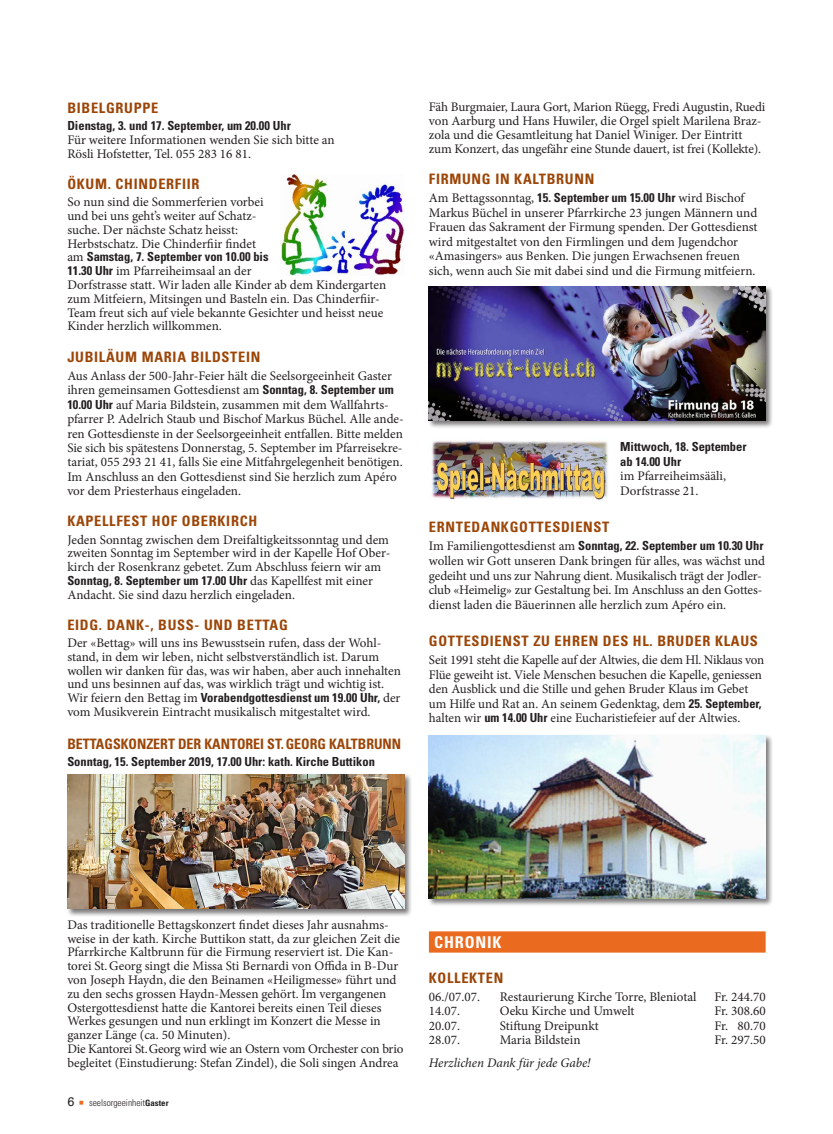
<style>
.page{position:relative;width:833px;height:1134px;background:#fff}
.page>*{position:absolute;margin:0;border:0;box-sizing:border-box;transform-origin:0 0}
.t1{font:700 condensed 16.25px "Univers LT Std";letter-spacing:.05em;color:#fff}
.t2{font:700 condensed 14.38px "Univers LT Std";letter-spacing:.05em;color:#9c4507}
.t3{font:700 condensed 14.38px "Univers LT Std";color:#9c4507}
.t4{font:13.12px/13.8px "Minion Pro";color:#231f20}
.t5{font:italic 13.12px "Minion Pro";letter-spacing:-.005em;color:#231f20}
.t6{font:700 condensed 12.5px/14.5px "Univers LT Std";color:#231f20}
.t7{font:300 condensed 9.38px "Univers LT Std";color:#231f20}
.s1{font-family:"Minion Pro";font-weight:400;font-stretch:normal;font-size:13.12px}
.s2{font-family:"Univers LT Std";font-weight:700;font-stretch:condensed;font-size:12.5px}
.s3{font-weight:400;font-stretch:normal;font-size:12.5px}
.s4{font-family:"Minion Pro";font-weight:400;font-stretch:normal;font-size:13.12px;color:#ea6b1f}
.s5{font-weight:700;font-size:8.75px}
</style>
<div class="page">
<div style="left:429px;top:931px;width:336px;height:22px;background:#ea6b1f"></div>
<div style="left:428px;top:285px;width:346px;height:143px;background:#231f20;opacity:.6"></div>
<img style="left:429px;top:286px;width:336px;height:134px">
<img style="left:431px;top:440px;width:177px;height:60px">
<div style="left:428px;top:734px;width:346px;height:173px;background:#231f20;opacity:.6"></div>
<img style="left:429px;top:735px;width:336px;height:163px">
<img style="left:281px;top:175px;width:123px;height:100px">
<div style="left:66px;top:773px;width:346px;height:144px;background:#231f20;opacity:.6"></div>
<img style="left:67px;top:774px;width:337px;height:135px">
<p class="t2" style="left:67px;top:99px;width:93px">BIBELGRUPPE</p>
<p class="t6" style="left:67px;top:119px;width:225px">Dienstag, 3. und 17. September, um 20.00 Uhr</p>
<p class="t4" style="left:67px;top:133px;width:269px">Für weitere Informationen wenden Sie sich bitte an<br>Rösli Hofstetter, Tel. 055 283 16 81.</p>
<p class="t2" style="left:67px;top:175px;width:134px">ÖKUM. CHINDERFIIR</p>
<p class="t4" style="left:67px;top:195px;width:198px">So nun sind die Sommerferien vorbei und bei uns geht’s weiter auf Schatz&shy;suche. Der nächste Schatz heisst:<br>Herbstschatz. Die Chinderfiir findet</p>
<p class="t6" style="left:67px;top:250px;width:203px"><span class="s1">am</span> Samstag, 7. September von 10.00 bis</p>
<p class="t4" style="left:67px;top:264px;width:320px"><span class="s2">11.30 Uhr</span> im Pfarreiheimsaal an der<br>Dorfstrasse statt. Wir laden alle Kinder ab dem Kindergarten zum Mitfeiern, Mitsingen und Basteln ein. Das Chinderfiir-Team freut sich auf viele bekannte Gesichter und heisst neue Kinder herzlich willkommen.</p>
<p class="t2" style="left:67px;top:348px;width:195px">JUBILÄUM MARIA BILDSTEIN</p>
<p class="t4" style="left:67px;top:369px;width:338px;line-height:14.4px">Aus Anlass der 500-Jahr-Feier hält die Seelsorgeeinheit Gaster ihren gemeinsamen Gottesdienst am <span class="s2">Sonntag, 8. September um 10.00 Uhr</span> auf Maria Bildstein, zusammen mit dem Wallfahrts&shy;pfarrer P. Adelrich Staub und Bischof Markus Büchel. Alle ande&shy;ren Gottesdienste in der Seelsorgeeinheit entfallen. Bitte melden Sie sich bis spätestens Donnerstag, 5. September im Pfarreisekre&shy;tariat, 055 293 21 41, falls Sie eine Mitfahrgelegenheit benötigen.<br>Im Anschluss an den Gottesdienst sind Sie herzlich zum Apéro vor dem Priesterhaus eingeladen.</p>
<p class="t2" style="left:67px;top:512px;width:191px">KAPELLFEST HOF OBERKIRCH</p>
<p class="t4" style="left:67px;top:532px;width:324px;text-align:justify">Jeden Sonntag zwischen dem Dreifaltigkeitssonntag und dem zweiten Sonntag im September wird in der Kapelle Hof Ober&shy;kirch der Rosenkranz gebetet. Zum Abschluss feiern wir am</p>
<p class="t6" style="left:67px;top:573px;width:307px">Sonntag, 8. September um 17.00 Uhr <span class="s1">das Kapellfest mit einer</span></p>
<p class="t4" style="left:67px;top:588px;width:229px">Andacht. Sie sind dazu herzlich eingeladen.</p>
<p class="t2" style="left:67px;top:616px;width:222px">EIDG. DANK-, BUSS- UND BETTAG</p>
<p class="t4" style="left:67px;top:636px;width:335px">Der «Bettag» will uns ins Bewusstsein rufen, dass der Wohl&shy;stand, in dem wir leben, nicht selbstverständlich ist. Darum wollen wir danken für das, was wir haben, aber auch innehalten und uns besinnen auf das, was wirklich trägt und wichtig ist.</p>
<p class="t6" style="left:67px;top:690px;width:335px"><span class="s1">Wir feiern den Bettag im</span> Vorabendgottesdienst um 19.00 Uhr, <span class="s1">der</span></p>
<p class="t4" style="left:67px;top:705px;width:305px">vom Musikverein Eintracht musikalisch mitgestaltet wird.</p>
<p class="t3" style="left:67px;top:735px;width:335px">BETTAGSKONZERT DER KANTOREI ST.GEORG KALTBRUNN</p>
<p class="t6" style="left:67px;top:754px;width:309px">Sonntag, 15. September 2019, 17.00 Uhr: kath. Kirche Buttikon</p>
<p class="t4" style="left:429px;top:100px;width:338px">Fäh Burgmaier, Laura Gort, Marion Rüegg, Fredi Augustin, Ruedi von Aarburg und Hans Huwiler, die Orgel spielt Marilena Braz&shy;zola und die Gesamtleitung hat Daniel Winiger. Der Eintritt zum Konzert, das ungefähr eine Stunde dauert, ist frei (Kollekte).</p>
<p class="t2" style="left:429px;top:170px;width:167px">FIRMUNG IN KALTBRUNN</p>
<p class="t4" style="left:429px;top:191px;width:330px;line-height:14.5px">Am Bettagssonntag, <span class="s2">15. September um 15.00 Uhr</span> wird Bischof Markus Büchel in unserer Pfarrkirche 23 jungen Männern und Frauen das Sakrament der Firmung spenden. Der Gottesdienst wird mitgestaltet von den Firmlingen und dem Jugendchor «Amasingers» aus Benken. Die jungen Erwachsenen freuen sich, wenn auch Sie mit dabei sind und die Firmung mitfeiern.</p>
<p class="t6" style="left:620px;top:439px;width:128px">Mittwoch, 18. September ab 14.00 Uhr</p>
<p class="t4" style="left:620px;top:469px;width:107px;line-height:14.5px">im Pfarreiheimsääli,<br>Dorfstrasse 21.</p>
<p class="t2" style="left:429px;top:518px;width:182px">ERNTEDANKGOTTESDIENST</p>
<p class="t6" style="left:429px;top:539px;width:336px"><span class="s1">Im Familiengottesdienst am</span> Sonntag, 22. September um 10.30 Uhr</p>
<p class="t4" style="left:429px;top:554px;width:338px;line-height:14.5px">wollen wir Gott unseren Dank bringen für alles, was wächst und gedeiht und uns zur Nahrung dient. Musikalisch trägt der Jodler&shy;club «Heimelig» zur Gestaltung bei. Im Anschluss an den Gottes&shy;dienst laden die Bäuerinnen alle herzlich zum Apéro ein.</p>
<p class="t2" style="left:429px;top:632px;width:330px">GOTTESDIENST ZU EHREN DES HL. BRUDER KLAUS</p>
<p class="t4" style="left:429px;top:653px;width:337px;line-height:14.5px">Seit 1991 steht die Kapelle auf der Altwies, die dem Hl. Niklaus von Flüe geweiht ist. Viele Menschen besuchen die Kapelle, geniessen den Ausblick und die Stille und gehen Bruder Klaus im Gebet um Hilfe und Rat an. An seinem Gedenktag, dem <span class="s2">25. September, </span>halten wir <span class="s2">um 14.00 Uhr</span> eine Eucharistiefeier auf der Altwies.</p>
<p class="t4" style="left:67px;top:918px;width:337px">Das traditionelle Bettagskonzert findet dieses Jahr ausnahms&shy;weise in der kath. Kirche Buttikon statt, da zur gleichen Zeit die Pfarrkirche Kaltbrunn für die Firmung reserviert ist. Die Kan&shy;torei St.Georg singt die Missa Sti Bernardi von Offida in B-Dur von Joseph Haydn, die den Beinamen «Heiligmesse» führt und zu den sechs grossen Haydn-Messen gehört. Im vergangenen Ostergottesdienst hatte die Kantorei bereits einen Teil dieses Werkes gesungen und nun erklingt im Konzert die Messe in ganzer Länge (ca. 50 Minuten).<br>Die Kantorei St.Georg wird wie an Ostern vom Orchester con brio begleitet (Einstudierung: Stefan Zindel), die Soli singen Andrea</p>
<p class="t7" style="left:67px;top:1097px;width:103px"><span class="s3">6</span> <span class="s4">■</span> seelsorgeeinheit<span class="s5">Gaster</span></p>
<p class="t1" style="left:434px;top:932px;width:69px">CHRONIK</p>
<p class="t2" style="left:429px;top:969px;width:76px">KOLLEKTEN</p>
<p class="t4" style="left:429px;top:990px;width:53px">06./07.07.</p>
<p class="t4" style="left:500px;top:990px;width:198px">Restaurierung Kirche Torre, Bleniotal</p>
<p class="t4" style="left:714px;top:990px;width:53px">Fr. 244.70</p>
<p class="t4" style="left:429px;top:1004px;width:33px">14.07.</p>
<p class="t4" style="left:500px;top:1004px;width:136px">Oeku Kirche und Umwelt</p>
<p class="t4" style="left:714px;top:1004px;width:53px">Fr. 308.60</p>
<p class="t4" style="left:429px;top:1019px;width:33px">20.07.</p>
<p class="t4" style="left:500px;top:1019px;width:100px">Stiftung Dreipunkt</p>
<p class="t4" style="left:714px;top:1019px;width:53px">Fr. 80.70</p>
<p class="t4" style="left:429px;top:1033px;width:33px">28.07.</p>
<p class="t4" style="left:500px;top:1033px;width:82px">Maria Bildstein</p>
<p class="t4" style="left:714px;top:1033px;width:53px">Fr. 297.50</p>
<p class="t5" style="left:429px;top:1054px;width:163px">Herzlichen Dank für jede Gabe!</p>
</div>
